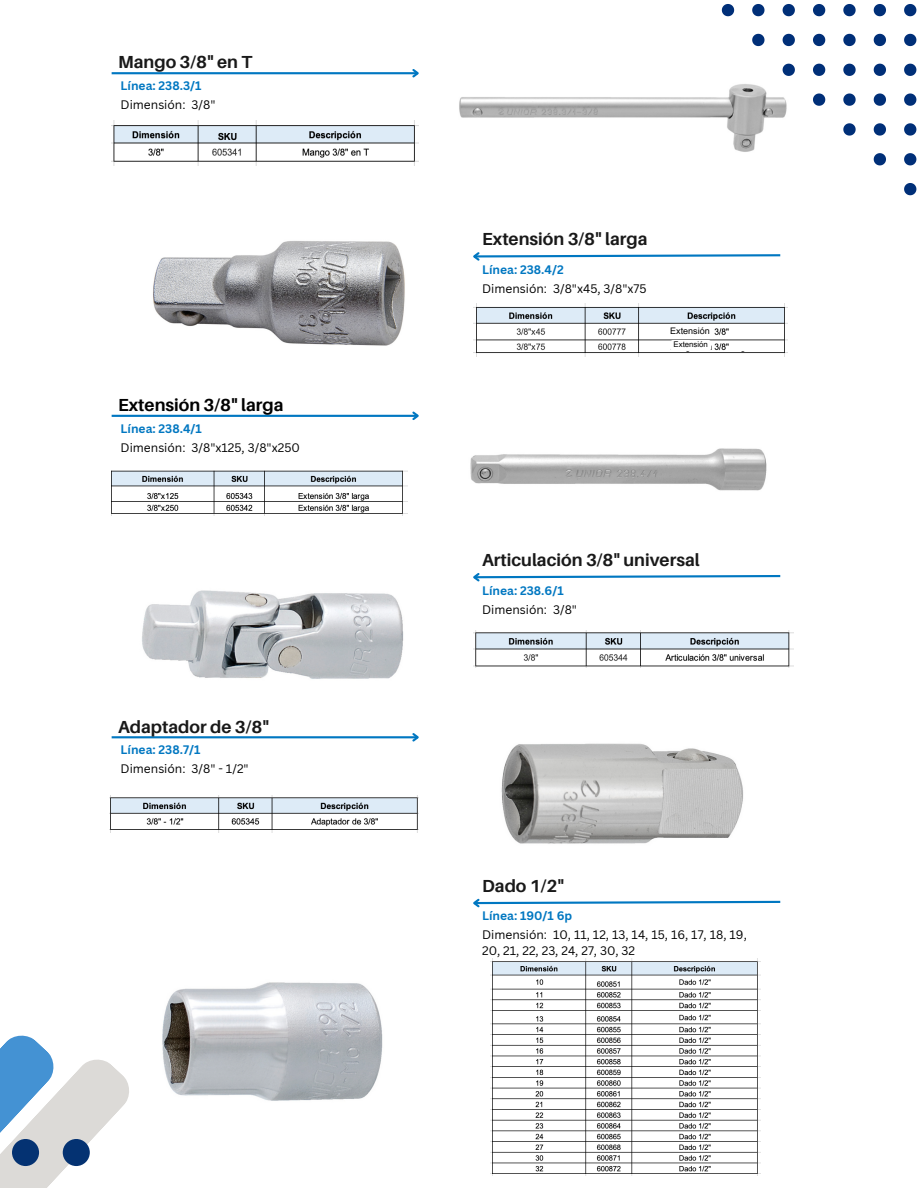
<style>
.page{position:relative;width:918px;height:1188px;background:#fff}
.page>*{position:absolute;margin:0;border:0;box-sizing:border-box;transform-origin:0 0}
.t1{font:700 17.4px "Aileron";color:#191919}
.t2{font:700 17.4px "Aileron";color:#000}
.t3{font:12px/16px "Canva Sans";color:#000}
.t4{font:700 12px "Canva Sans";color:#0077c1}
.t5{font:9px "Arial MT Pro";color:#000}
.t6{font:7.8px "Arial MT Pro";color:#000}
</style>
<div class="page">
<img style="left:459px;top:71px;width:328px;height:81px">
<svg style="left:904px;top:183px;width:12px;height:12px"></svg>
<svg style="left:904px;top:153px;width:12px;height:12px"></svg>
<svg style="left:874px;top:153px;width:12px;height:12px"></svg>
<svg style="left:904px;top:123px;width:12px;height:13px"></svg>
<svg style="left:874px;top:123px;width:12px;height:13px"></svg>
<svg style="left:843px;top:123px;width:13px;height:13px"></svg>
<svg style="left:904px;top:93px;width:12px;height:13px"></svg>
<svg style="left:874px;top:93px;width:12px;height:13px"></svg>
<svg style="left:843px;top:93px;width:13px;height:13px"></svg>
<svg style="left:813px;top:93px;width:12px;height:13px"></svg>
<svg style="left:904px;top:64px;width:12px;height:12px"></svg>
<svg style="left:874px;top:64px;width:12px;height:12px"></svg>
<svg style="left:843px;top:64px;width:13px;height:12px"></svg>
<svg style="left:813px;top:64px;width:12px;height:12px"></svg>
<svg style="left:783px;top:64px;width:12px;height:12px"></svg>
<svg style="left:904px;top:34px;width:12px;height:12px"></svg>
<svg style="left:874px;top:34px;width:12px;height:12px"></svg>
<svg style="left:843px;top:34px;width:13px;height:12px"></svg>
<svg style="left:813px;top:34px;width:12px;height:12px"></svg>
<svg style="left:783px;top:34px;width:12px;height:12px"></svg>
<svg style="left:752px;top:34px;width:13px;height:12px"></svg>
<svg style="left:904px;top:4px;width:12px;height:12px"></svg>
<svg style="left:874px;top:4px;width:12px;height:12px"></svg>
<svg style="left:843px;top:4px;width:13px;height:12px"></svg>
<svg style="left:813px;top:4px;width:12px;height:12px"></svg>
<svg style="left:783px;top:4px;width:12px;height:12px"></svg>
<svg style="left:752px;top:4px;width:13px;height:12px"></svg>
<svg style="left:722px;top:4px;width:12px;height:12px"></svg>
<svg style="left:0;top:1035px;width:129px;height:153px"></svg>
<div style="left:12px;top:1139px;width:27px;height:27px;background:#043272;border-radius:50%"></div>
<div style="left:63px;top:1139px;width:27px;height:27px;background:#043272;border-radius:50%"></div>
<hr style="left:112px;top:72px;width:306px;height:2px;background:#0077c1">
<svg style="left:410px;top:69px;width:9px;height:9px"></svg>
<img style="left:112px;top:120px;width:307px;height:45px">
<svg style="left:473px;top:252px;width:308px;height:9px"></svg>
<img style="left:153px;top:241px;width:252px;height:105px">
<hr style="left:112px;top:415px;width:306px;height:2px;background:#0077c1">
<svg style="left:410px;top:411px;width:9px;height:9px"></svg>
<img style="left:112px;top:471px;width:296px;height:45px">
<img style="left:470px;top:448px;width:297px;height:43px">
<svg style="left:473px;top:573px;width:308px;height:9px"></svg>
<img style="left:142px;top:590px;width:262px;height:89px">
<img style="left:473px;top:630px;width:321px;height:37px">
<hr style="left:112px;top:736px;width:306px;height:2px;background:#0077c1">
<svg style="left:410px;top:733px;width:9px;height:9px"></svg>
<img style="left:109px;top:795px;width:310px;height:38px">
<img style="left:501px;top:743px;width:242px;height:101px">
<svg style="left:473px;top:898px;width:308px;height:10px"></svg>
<img style="left:491px;top:958px;width:270px;height:217px">
<img style="left:162px;top:982px;width:221px;height:119px">
<img style="left:473px;top:304px;width:314px;height:52px">
<div style="left:667px;top:326px;width:46px;height:13px;background:#fff;border-radius:3px"></div>
<div style="left:670px;top:340px;width:41px;height:11px;background:#fff;border-radius:3px"></div>
<div style="left:731px;top:328px;width:42px;height:8px;background:#fff"></div>
<div style="left:731px;top:342px;width:42px;height:8px;background:#fff"></div>
<p class="t1" style="left:118px;top:52px;width:136px">Mango 3/8" en T</p>
<p class="t4" style="left:121px;top:77px;width:82px">Línea: 238.3/1</p>
<p class="t3" style="left:121px;top:97px;width:96px">Dimensión: 3/8"</p>
<p class="t2" style="left:118px;top:394px;width:167px">Extensión 3/8" larga</p>
<p class="t4" style="left:121px;top:420px;width:83px">Línea: 238.4/1</p>
<p class="t3" style="left:121px;top:439px;width:181px">Dimensión: 3/8"x125, 3/8"x250</p>
<p class="t1" style="left:118px;top:716px;width:152px">Adaptador de 3/8"</p>
<p class="t4" style="left:121px;top:741px;width:81px">Línea: 238.7/1</p>
<p class="t3" style="left:121px;top:761px;width:130px">Dimensión: 3/8" - 1/2"</p>
<p class="t1" style="left:482px;top:228px;width:167px">Extensión 3/8" larga</p>
<p class="t4" style="left:482px;top:261px;width:83px">Línea: 238.4/2</p>
<p class="t3" style="left:482px;top:280px;width:166px">Dimensión: 3/8"x45, 3/8"x75</p>
<p class="t5" style="left:670px;top:328px;width:41px">Extensión</p>
<p class="t6" style="left:674px;top:341px;width:36px">Extensión</p>
<p class="t1" style="left:482px;top:549px;width:219px">Articulación 3/8" universal</p>
<p class="t4" style="left:482px;top:582px;width:83px">Línea: 238.6/1</p>
<p class="t3" style="left:482px;top:601px;width:96px">Dimensión: 3/8"</p>
<p class="t1" style="left:482px;top:875px;width:83px">Dado 1/2"</p>
<p class="t4" style="left:482px;top:908px;width:92px">Línea: 190/1 6p</p>
<p class="t3" style="left:482px;top:927px;width:266px">Dimensión: 10, 11, 12, 13, 14, 15, 16, 17, 18, 19,<br>20, 21, 22, 23, 24, 27, 30, 32</p>
</div>
